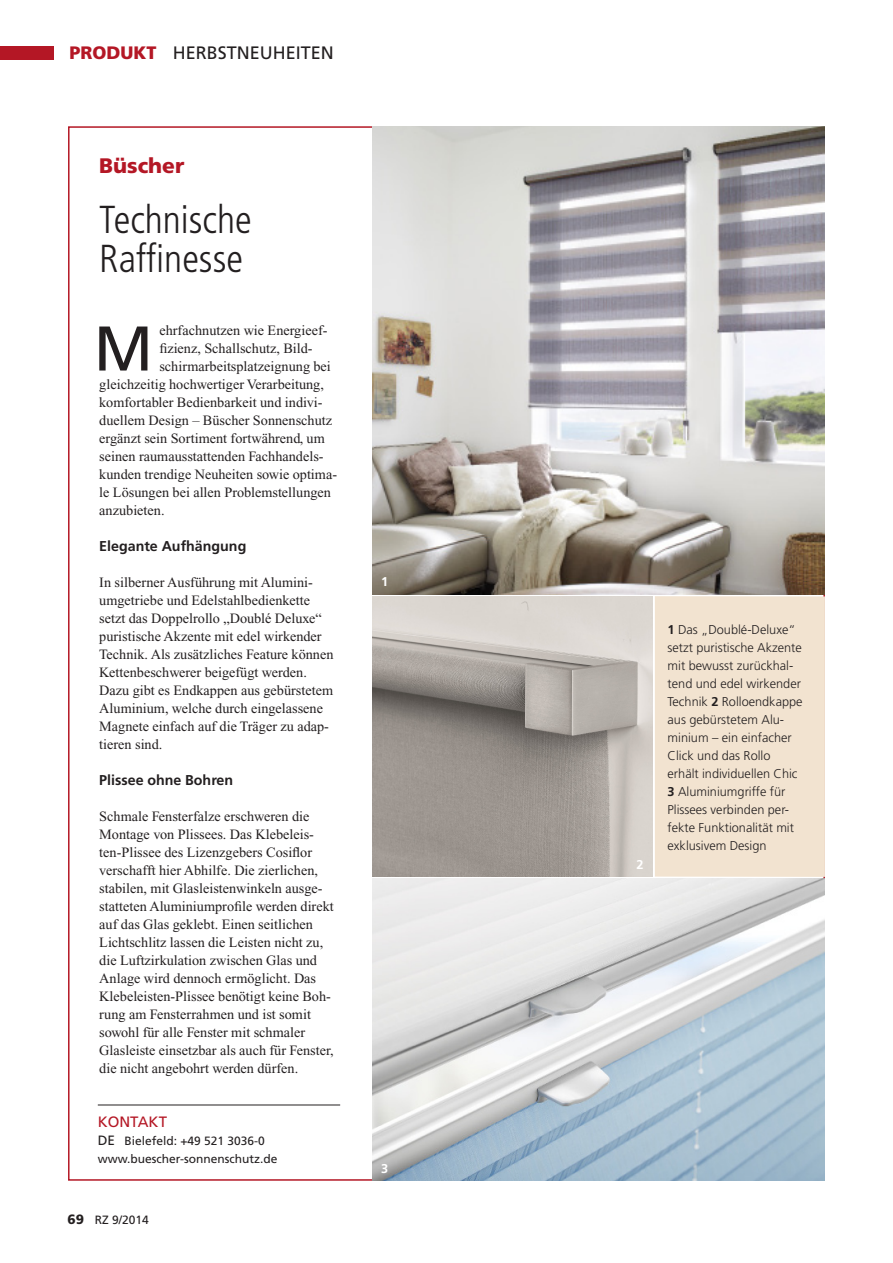
<style>
.page{position:relative;width:893px;height:1263px;background:#fff}
.page>*{position:absolute;margin:0;border:0;box-sizing:border-box;transform-origin:0 0}
.A-Fliess_linksbündig{font:63px "Frutiger";color:#231f20}
.A-Promo_Head{font:300 condensed 39px/39px "Frutiger";color:#231f20}
.A-News_Dachzeile_bla{font:900 21px "Frutiger";color:#b41725}
.t1{font:18px "Frutiger";color:#231f20}
.t2{font:15px "Frutiger";color:#b41725}
.A-Fliess_linksbündig-2{font:14.25px/18px "Times New Roman";color:#231f20}
.A-Fliess_linksbündig-3{font:700 14.25px "Frutiger";color:#231f20}
.t3{font:300 12.75px/18px "Frutiger";color:#231f20}
.t4{font:700 12.75px "Frutiger";color:#fff}
.t5{font:12px "Frutiger";color:#231f20}
.s1{font-weight:900;color:#b41725}
.s2{font-size:13.5px}
.s3{font-weight:900;font-size:13.5px}
.s4{font-weight:700}
</style>
<div class="page">
<div style="left:0;top:46px;width:53px;height:13px;background:#b41725"></div>
<hr style="left:98px;top:1104px;width:242px;height:1px;background:#231f20">
<img style="left:372px;top:879px;width:453px;height:302px">
<div style="left:655px;top:596px;width:170px;height:281px;background:#f2e3d0"></div>
<img style="left:372px;top:126px;width:453px;height:468px">
<img style="left:372px;top:596px;width:281px;height:281px">
<p class="t1" style="left:69px;top:42px;width:266px"><span class="s1">PRODUKT</span> HERBSTNEUHEITEN</p>
<p class="A-News_Dachzeile_bla" style="left:99px;top:152px;width:87px">Büscher</p>
<p class="A-Promo_Head" style="left:99px;top:201px;width:154px">Technische<br>Raffinesse</p>
<p class="A-Fliess_linksbündig" style="left:94px;top:312px;width:61px">M</p>
<p class="A-Fliess_linksbündig-2" style="left:159px;top:321px;width:170px">ehrfachnutzen wie Energieef-</p>
<p class="A-Fliess_linksbündig-2" style="left:159px;top:339px;width:155px">fizienz, Schallschutz, Bild-</p>
<p class="A-Fliess_linksbündig-2" style="left:159px;top:357px;width:173px">schirmarbeitsplatzeignung bei</p>
<p class="A-Fliess_linksbündig-2" style="left:99px;top:375px;width:226px">gleichzeitig hochwertiger Verarbeitung,</p>
<p class="A-Fliess_linksbündig-2" style="left:99px;top:393px;width:225px">komfortabler Bedienbarkeit und indivi-</p>
<p class="A-Fliess_linksbündig-2" style="left:99px;top:411px;width:234px">duellem Design – Büscher Sonnenschutz</p>
<p class="A-Fliess_linksbündig-2" style="left:99px;top:429px;width:227px">ergänzt sein Sortiment fortwährend, um</p>
<p class="A-Fliess_linksbündig-2" style="left:99px;top:447px;width:226px">seinen raumausstattenden Fachhandels-</p>
<p class="A-Fliess_linksbündig-2" style="left:99px;top:465px;width:239px">kunden trendige Neuheiten sowie optima-</p>
<p class="A-Fliess_linksbündig-2" style="left:99px;top:483px;width:233px">le Lösungen bei allen Problemstellungen</p>
<p class="A-Fliess_linksbündig-2" style="left:99px;top:501px;width:67px">anzubieten.</p>
<p class="A-Fliess_linksbündig-3" style="left:99px;top:537px;width:149px">Elegante Aufhängung</p>
<p class="A-Fliess_linksbündig-2" style="left:99px;top:573px;width:236px">In silberner Ausführung mit Alumini&shy;umgetriebe und Edelstahlbedienkette setzt das Doppelrollo „Doublé Deluxe“ puristische Akzente mit edel wirkender Technik. Als zusätzliches Feature können Kettenbeschwerer beigefügt werden.<br>Dazu gibt es Endkappen aus gebürstetem Aluminium, welche durch eingelassene Magnete einfach auf die Träger zu adap&shy;tieren sind.</p>
<p class="A-Fliess_linksbündig-3" style="left:99px;top:771px;width:135px">Plissee ohne Bohren</p>
<p class="A-Fliess_linksbündig-2" style="left:99px;top:807px;width:236px">Schmale Fensterfalze erschweren die Montage von Plissees. Das Klebeleis&shy;ten-Plissee des Lizenzgebers Cosiflor verschafft hier Abhilfe. Die zierlichen, stabilen, mit Glasleistenwinkeln ausge&shy;statteten Aluminiumprofile werden direkt auf das Glas geklebt. Einen seitlichen Lichtschlitz lassen die Leisten nicht zu, die Luftzirkulation zwischen Glas und Anlage wird dennoch ermöglicht. Das Klebeleisten-Plissee benötigt keine Boh&shy;rung am Fensterrahmen und ist somit sowohl für alle Fenster mit schmaler Glasleiste einsetzbar als auch für Fenster, die nicht angebohrt werden dürfen.</p>
<p class="t2" style="left:98px;top:1112px;width:71px">KONTAKT</p>
<p class="t5" style="left:98px;top:1133px;width:168px"><span class="s2">DE</span> Bielefeld: +49 521 3036-0</p>
<p class="t5" style="left:98px;top:1151px;width:181px">www.buescher-sonnenschutz.de</p>
<p class="t5" style="left:68px;top:1213px;width:83px"><span class="s3">69</span> RZ 9/2014</p>
<p class="t4" style="left:381px;top:574px;width:9px">1</p>
<p class="t4" style="left:381px;top:1161px;width:9px">3</p>
<p class="t4" style="left:636px;top:857px;width:9px">2</p>
<p class="t3" style="left:668px;top:620px;width:136px"><span class="s4">1</span> Das „Doublé-Deluxe“ setzt puristische Akzente mit bewusst zurückhal&shy;tend und edel wirkender<br>Technik <span class="s4">2</span> Rolloendkappe aus gebürstetem Alu&shy;minium – ein einfacher<br>Click und das Rollo erhält individuellen Chic<br><span class="s4">3</span> Aluminiumgriffe für<br>Plissees verbinden per&shy;fekte Funktionalität mit exklusivem Design</p>
</div>
